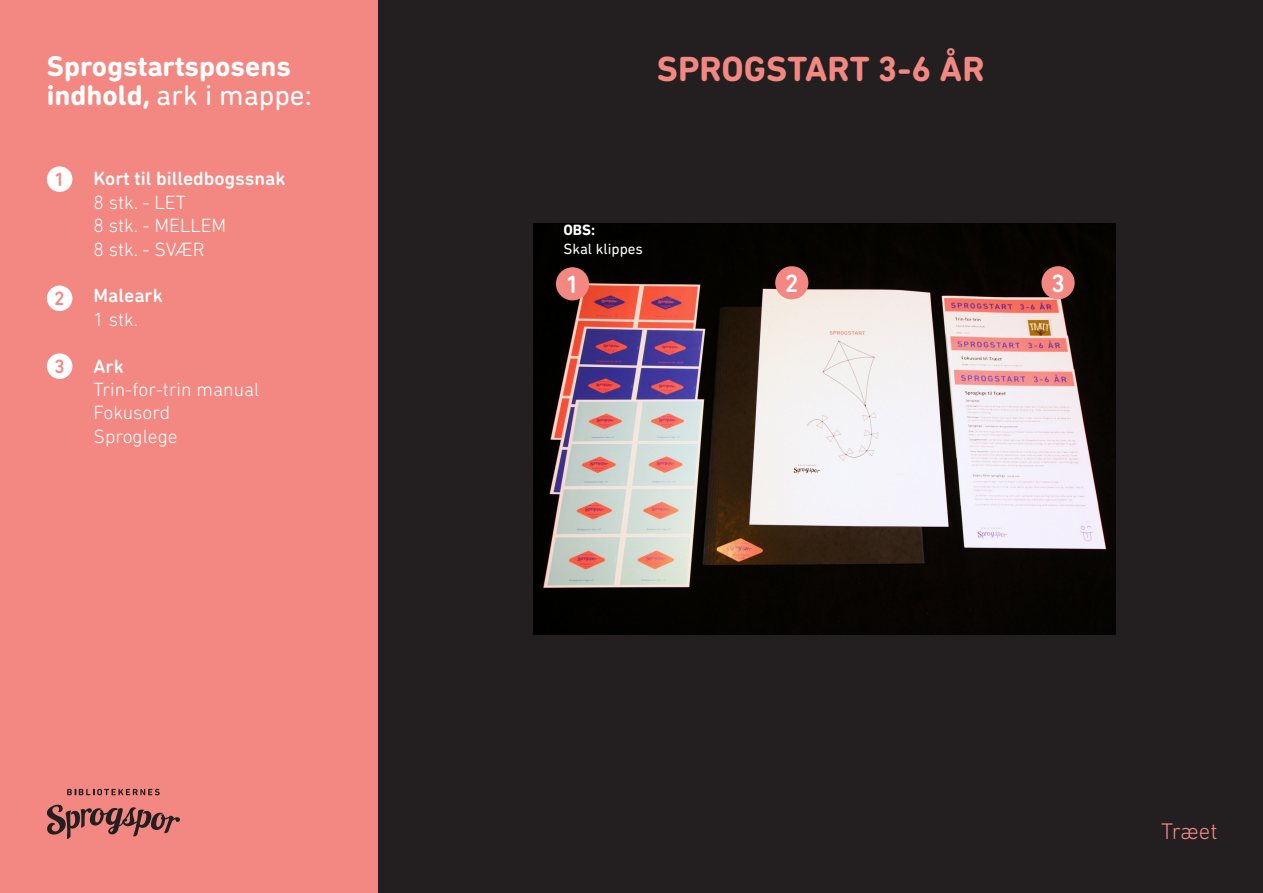
<style>
.page{position:relative;width:1263px;height:893px;background:#231f20}
.page>*{position:absolute;margin:0;border:0;box-sizing:border-box;transform-origin:0 0}
.t1{font:700 35.55px "DIN Next Rounded LT Pro";color:#f38883}
.t2{font:700 28.95px/29.4px "DIN Next Rounded LT Pro";color:#fff}
.t3{font:500 25.35px "DIN Next Rounded LT Pro";color:#fff}
.t4{font:300 22.95px "DIN Next Rounded LT Pro";letter-spacing:-.01em;color:#f38883}
.t5{font:300 19.5px "DIN Next Rounded LT Pro";color:#fff}
.t6{font:500 19.5px "DIN Next Rounded LT Pro";color:#fff}
.t7{font:500 19.5px "DIN Next Rounded LT Pro";color:#f38883}
.t8{font:15.15px "DIN Next Rounded LT Pro";color:#fff}
.t9{font:700 15.15px "DIN Next Rounded LT Pro";color:#fff}
.s1{font-weight:400}
</style>
<div class="page">
<div style="left:0;top:0;width:377px;height:893px;background:#f38883"></div>
<svg style="left:46px;top:804px;width:134px;height:35px"></svg>
<svg style="left:67px;top:789px;width:93px;height:6px"></svg>
<img style="left:534px;top:223px;width:582px;height:412px">
<div style="left:556px;top:267px;width:33px;height:33px;background:#f38883;border-radius:50%"></div>
<div style="left:775px;top:266px;width:33px;height:33px;background:#f38883;border-radius:50%"></div>
<div style="left:1041px;top:266px;width:34px;height:33px;background:#f38883;border-radius:50%"></div>
<div style="left:47px;top:166px;width:25px;height:26px;background:#fff;border-radius:50%"></div>
<div style="left:47px;top:353px;width:25px;height:26px;background:#fff;border-radius:50%"></div>
<div style="left:47px;top:286px;width:25px;height:25px;background:#fff;border-radius:50%"></div>
<p class="t2" style="left:47px;top:51px;width:266px">Sprogstartsposens indhold, <span class="s1">ark i mappe:</span></p>
<p class="t7" style="left:54px;top:169px;width:12px">1</p>
<p class="t7" style="left:54px;top:287px;width:12px">2</p>
<p class="t7" style="left:54px;top:355px;width:12px">3</p>
<p class="t6" style="left:94px;top:167px;width:194px">Kort til billedbogssnak</p>
<p class="t5" style="left:94px;top:191px;width:94px">8 stk. - LET</p>
<p class="t5" style="left:94px;top:214px;width:134px">8 stk. - MELLEM</p>
<p class="t5" style="left:94px;top:238px;width:113px">8 stk. - SVÆR</p>
<p class="t6" style="left:94px;top:284px;width:71px">Maleark</p>
<p class="t5" style="left:94px;top:308px;width:46px">1 stk.</p>
<p class="t6" style="left:94px;top:355px;width:32px">Ark</p>
<p class="t5" style="left:94px;top:378px;width:167px">Trin-for-trin manual</p>
<p class="t5" style="left:94px;top:401px;width:78px">Fokusord</p>
<p class="t5" style="left:94px;top:425px;width:86px">Sproglege</p>
<p class="t1" style="left:657px;top:48px;width:329px">SPROGSTART 3-6 ÅR</p>
<p class="t9" style="left:563px;top:221px;width:33px">OBS:</p>
<p class="t8" style="left:563px;top:240px;width:81px">Skal klippes</p>
<p class="t3" style="left:565px;top:270px;width:15px">1</p>
<p class="t3" style="left:785px;top:269px;width:15px">2</p>
<p class="t3" style="left:1051px;top:269px;width:15px">3</p>
<p class="t4" style="left:1161px;top:818px;width:58px">Træet</p>
</div>
